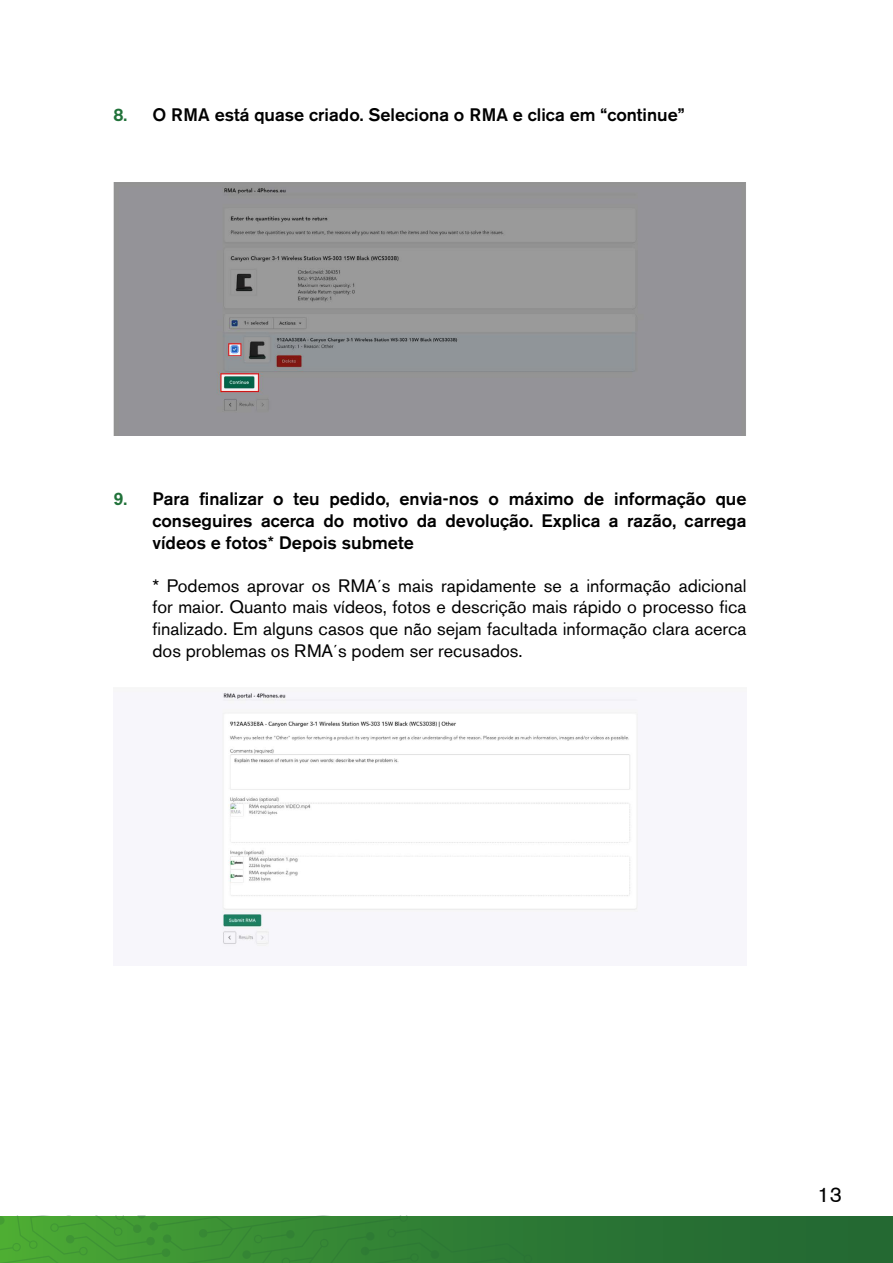
<style>
.page{position:relative;width:893px;height:1263px;background:#fff}
.page>*{position:absolute;margin:0;border:0;box-sizing:border-box;transform-origin:0 0}
.t1{font:21px "Akzidenz Grotesk BE";color:#000}
.t2{font:18px/21.6px "Akzidenz Grotesk BE";color:#000;text-align:justify}
.t3{font:500 18px/21.6px "Akzidenz Grotesk BE";color:#000;text-align:justify}
.t4{font:500 18px "Akzidenz Grotesk BE";color:#21723a}
</style>
<div class="page">
<div style="left:1px;top:1216px;width:892px;height:47px;background:#266e33"></div>
<svg style="left:0;top:1216px;width:551px;height:47px"></svg>
<div style="left:113px;top:182px;width:633px;height:254px;background:#949398"></div>
<img style="left:222px;top:692px;width:416px;height:254px">
<p class="t4" style="left:113px;top:104px;width:15px">8.</p>
<p class="t3" style="left:152px;top:104px;width:534px">O RMA está quase criado. Seleciona o RMA e clica em “continue”</p>
<p class="t4" style="left:113px;top:488px;width:15px">9.</p>
<p class="t3" style="left:152px;top:488px;width:596px">Para finalizar o teu pedido, envia-nos o máximo de informação que conseguires acerca do motivo da devolução. Explica a razão, carrega vídeos e fotos* Depois submete</p>
<p class="t2" style="left:152px;top:575px;width:595px">* Podemos aprovar os RMA´s mais rapidamente se a informação adicional for maior. Quanto mais vídeos, fotos e descrição mais rápido o processo fica finalizado. Em alguns casos que não sejam facultada informação clara acerca dos problemas os RMA´s podem ser recusados.</p>
<p class="t1" style="left:818px;top:1182px;width:26px">13</p>
</div>
